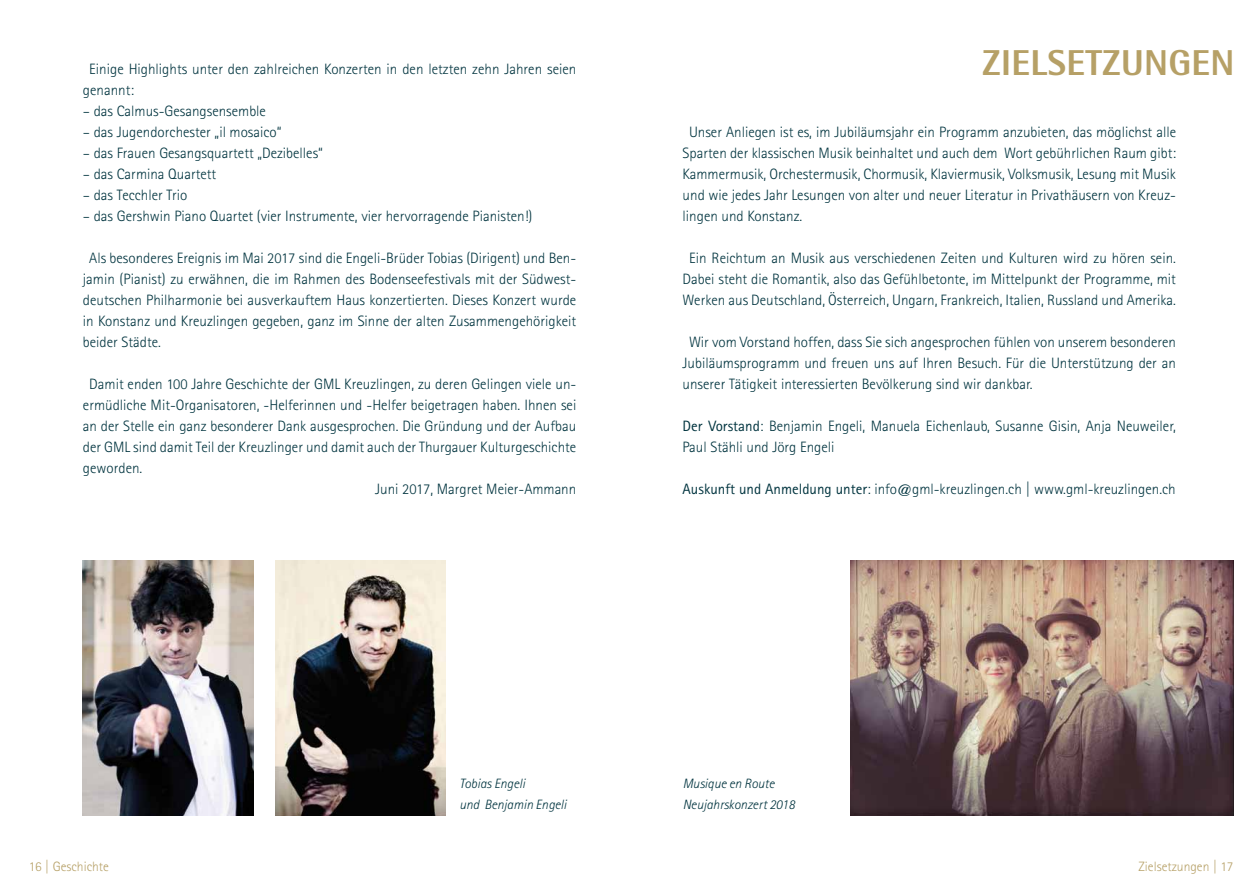
<style>
.page{position:relative;width:1259px;height:893px;background:#fff}
.page>*{position:absolute;margin:0;border:0;box-sizing:border-box;transform-origin:0 0}
.t1{font:800 36px "AT Rotis Semi Sans";letter-spacing:.01em;color:#b6a066}
.t2{font:300 15px/21px "AT Rotis Sans Serif";color:#00343f;text-align:justify}
.t3{font:italic 300 13.5px/21px "AT Rotis Sans Serif";color:#00343f}
.t4{font:300 13.5px "AT Rotis Sans Serif";color:#b6a066}
.s1{font-weight:400}
</style>
<div class="page">
<img style="left:83px;top:560px;width:170px;height:255px">
<img style="left:275px;top:560px;width:170px;height:255px">
<img style="left:850px;top:560px;width:383px;height:255px">
<p class="t2" style="left:83px;top:59px;width:495px;text-indent:6px">Einige Highlights unter den zahlreichen Konzerten in den letzten zehn Jahren seien genannt:</p>
<p class="t2" style="left:83px;top:101px;width:185px">– das Calmus-Gesangsensemble</p>
<p class="t2" style="left:83px;top:122px;width:200px">– das Jugendorchester „il mosaico“</p>
<p class="t2" style="left:83px;top:143px;width:241px">– das Frauen Gesangsquartett „Dezibelles“</p>
<p class="t2" style="left:83px;top:164px;width:135px">– das Carmina Quartett</p>
<p class="t2" style="left:83px;top:185px;width:106px">– das Tecchler Trio</p>
<p class="t2" style="left:83px;top:206px;width:451px">– das Gershwin Piano Quartet (vier Instrumente, vier hervorragende Pianisten!)</p>
<p class="t2" style="left:83px;top:248px;width:495px;text-indent:6px">Als besonderes Ereignis im Mai 2017 sind die Engeli-Brüder Tobias (Dirigent) und Ben&shy;jamin (Pianist) zu erwähnen, die im Rahmen des Bodenseefestivals mit der Südwest&shy;deutschen Philharmonie bei ausverkauftem Haus konzertierten. Dieses Konzert wurde in Konstanz und Kreuzlingen gegeben, ganz im Sinne der alten Zusammengehörigkeit beider Städte.</p>
<p class="t2" style="left:89px;top:374px;width:488px">Damit enden 100 Jahre Geschichte der GML Kreuzlingen, zu deren Gelingen viele un-</p>
<p class="t2" style="left:83px;top:395px;width:495px">ermüdliche Mit-Organisatoren, -Helferinnen und -Helfer beigetragen haben. Ihnen sei</p>
<p class="t2" style="left:83px;top:416px;width:495px">an der Stelle ein ganz besonderer Dank ausgesprochen. Die Gründung und der Aufbau</p>
<p class="t2" style="left:83px;top:437px;width:495px">der GML sind damit Teil der Kreuzlinger und damit auch der Thurgauer Kulturgeschichte</p>
<p class="t2" style="left:83px;top:458px;width:61px">geworden.</p>
<p class="t2" style="left:375px;top:479px;width:203px">Juni 2017, Margret Meier-Ammann</p>
<h1 class="t1" style="left:982px;top:40px;width:253px">ZIELSETZUNGEN</h1>
<p class="t2" style="left:682px;top:121px;width:495px;text-indent:6px">Unser Anliegen ist es, im Jubiläumsjahr ein Programm anzubieten, das möglichst alle Sparten der klassischen Musik beinhaltet und auch dem Wort gebührlichen Raum gibt:<br>Kammermusik, Orchestermusik, Chormusik, Klaviermusik, Volksmusik, Lesung mit Musik und wie jedes Jahr Lesungen von alter und neuer Literatur in Privathäusern von Kreuz&shy;lingen und Konstanz.</p>
<p class="t2" style="left:682px;top:247px;width:495px;text-align:center">Ein Reichtum an Musik aus verschiedenen Zeiten und Kulturen wird zu hören sein.<br>Dabei steht die Romantik, also das Gefühlbetonte, im Mittelpunkt der Programme, mit<br>Werken aus Deutschland, Österreich, Ungarn, Frankreich, Italien, Russland und Amerika.</p>
<p class="t2" style="left:682px;top:331px;width:495px;text-indent:6px">Wir vom Vorstand hoffen, dass Sie sich angesprochen fühlen von unserem besonderen Jubiläumsprogramm und freuen uns auf Ihren Besuch. Für die Unterstützung der an unserer Tätigkeit interessierten Bevölkerung sind wir dankbar.</p>
<p class="t2" style="left:682px;top:415px;width:495px"><span class="s1">Der Vorstand</span>: Benjamin Engeli, Manuela Eichenlaub, Susanne Gisin, Anja Neuweiler,<br>Paul Stähli und Jörg Engeli</p>
<p class="t2" style="left:682px;top:478px;width:494px"><span class="s1">Auskunft und Anmeldung unter</span>: info@gml-kreuzlingen.ch | www.gml-kreuzlingen.ch</p>
<p class="t3" style="left:459px;top:773px;width:109px">Tobias Engeli<br>und Benjamin Engeli</p>
<p class="t3" style="left:682px;top:773px;width:114px">Musique en Route<br>Neujahrskonzert 2018</p>
<p class="t4" style="left:29px;top:859px;width:82px">16 | Geschichte</p>
<p class="t4" style="left:1138px;top:859px;width:96px">Zielsetzungen | 17</p>
</div>
